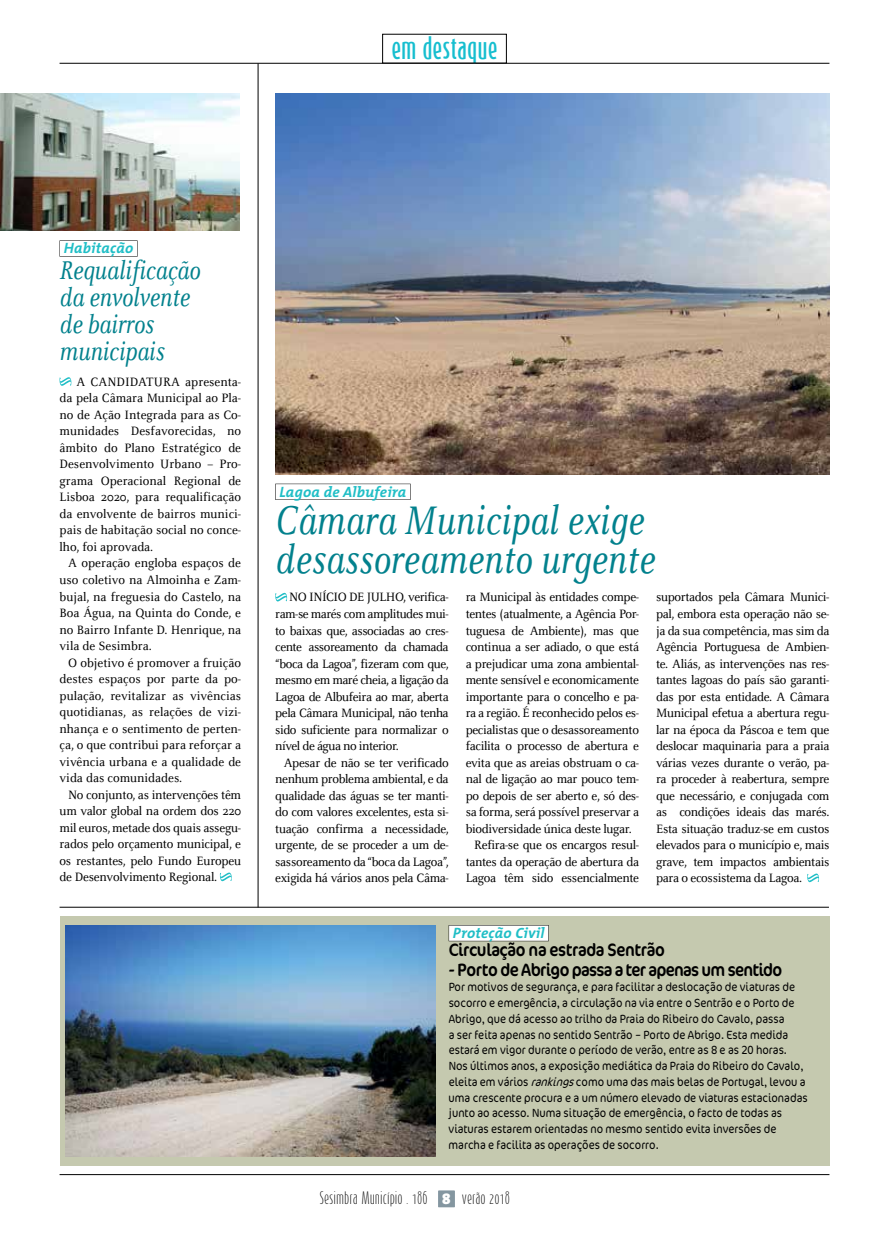
<style>
.page{position:relative;width:872px;height:1234px;background:#fff}
.page>*{position:absolute;margin:0;border:0;box-sizing:border-box;transform-origin:0 0}
.t1{font:italic 42px/39px "Celeste ST";letter-spacing:-.01em;color:#02818d;scale:.75 1}
.t2{font:italic 27px/27px "Celeste ST";letter-spacing:-.02em;color:#02818d;scale:.75 1}
.t3{font:500 27px "Schmalhans";color:#16becf}
.t4{font:18px "Cocon";letter-spacing:-.04em;color:#000;scale:.9 1}
.t5{font:18px "Cocon";letter-spacing:-.02em;color:#000;scale:.9 1}
.t6{font:italic 700 15px "T Mix";letter-spacing:.01em;color:#20bec6}
.t7{font:300 15px "Schmalhans";color:#000}
.t8{font:12.75px/16.5px "Celeste ST";letter-spacing:-.03em;color:#000;text-align:justify;scale:.9 1}
.t9{font:300 12px/15.8px "Cocon";color:#000;scale:.9 1}
.s1{font-style:italic}
.s2{font-family:"T Mix";font-weight:800;color:#fff}
</style>
<div class="page">
<hr style="left:60px;top:1173px;width:769px;height:1px;background:#000">
<hr style="left:60px;top:63px;width:769px;height:1px;background:#000">
<hr style="left:258px;top:63px;width:1px;height:844px;background:#000">
<div style="left:438px;top:1190px;width:16px;height:16px;background:#8496a0"></div>
<hr style="left:60px;top:906px;width:769px;height:1px;background:#000">
<div style="left:60px;top:915px;width:769px;height:250px;background:#c5c9af"></div>
<img style="left:0;top:94px;width:239px;height:137px">
<svg style="left:59px;top:377px;width:12px;height:9px"></svg>
<svg style="left:220px;top:872px;width:12px;height:9px"></svg>
<div style="left:60px;top:240px;width:78px;height:16px;background:#7c7c7c"></div>
<div style="left:60px;top:241px;width:77px;height:15px;background:#fff"></div>
<img style="left:275px;top:94px;width:554px;height:380px">
<img style="left:66px;top:925px;width:370px;height:230px">
<svg style="left:448px;top:925px;width:101px;height:16px"></svg>
<div style="left:449px;top:925px;width:99px;height:15px;background:#fff"></div>
<svg style="left:275px;top:592px;width:12px;height:10px"></svg>
<svg style="left:807px;top:873px;width:12px;height:9px"></svg>
<svg style="left:275px;top:483px;width:135px;height:17px"></svg>
<div style="left:276px;top:484px;width:134px;height:15px;background:#fff"></div>
<h2 class="t3" style="left:391px;top:31px;width:108px">em destaque</h2>
<p class="t6" style="left:64px;top:236px;width:71px">Habitação</p>
<h2 class="t2" style="left:60px;top:257px;width:189px">Requalificação da envolvente de bairros municipais</h2>
<p class="t8" style="left:60px;top:374px;width:203px;text-indent:17px">A CANDIDATURA apresenta&shy;da pela Câmara Municipal ao Pla&shy;no de Ação Integrada para as Co&shy;munidades Desfavorecidas, no âmbito do Plano Estratégico de Desenvolvimento Urbano – Pro&shy;grama Operacional Regional de Lisboa 2020, para requalificação da envolvente de bairros munici&shy;pais de habitação social no conce&shy;lho, foi aprovada.</p>
<p class="t8" style="left:60px;top:555px;width:203px;text-indent:9px">A operação engloba espaços de uso coletivo na Almoinha e Zam&shy;bujal, na freguesia do Castelo, na Boa Água, na Quinta do Conde, e no Bairro Infante D. Henrique, na vila de Sesimbra.</p>
<p class="t8" style="left:60px;top:654px;width:203px;text-indent:9px">O objetivo é promover a fruição destes espaços por parte da po&shy;pulação, revitalizar as vivências quotidianas, as relações de vizi&shy;nhança e o sentimento de perten&shy;ça, o que contribui para reforçar a vivência urbana e a qualidade de vida das comunidades.</p>
<p class="t8" style="left:60px;top:786px;width:203px;text-indent:9px">No conjunto, as intervenções têm um valor global na ordem dos 220 mil euros, metade dos quais assegu&shy;rados pelo orçamento municipal, e os restantes, pelo Fundo Europeu de Desenvolvimento Regional.</p>
<p class="t6" style="left:279px;top:479px;width:128px">Lagoa de Albufeira</p>
<h1 class="t1" style="left:275px;top:502px;width:508px">Câmara Municipal exige desassoreamento urgente</h1>
<p class="t8" style="left:275px;top:589px;width:194px;text-indent:14px">NO INÍCIO DE JULHO, verifica&shy;ram-se marés com amplitudes mui&shy;to baixas que, associadas ao cres&shy;cente assoreamento da chamada “boca da Lagoa”, fizeram com que, mesmo em maré cheia, a ligação da Lagoa de Albufeira ao mar, aberta pela Câmara Municipal, não tenha sido suficiente para normalizar o nível de água no interior.</p>
<p class="t8" style="left:275px;top:754px;width:194px;text-indent:9px">Apesar de não se ter verificado nenhum problema ambiental, e da qualidade das águas se ter manti&shy;do com valores excelentes, esta si&shy;tuação confirma a necessidade, urgente, de se proceder a um de&shy;sassoreamento da “boca da Lagoa”, exigida há vários anos pela Câma-</p>
<p class="t8" style="left:465px;top:589px;width:194px">ra Municipal às entidades compe-</p>
<p class="t8" style="left:465px;top:606px;width:194px">tentes (atualmente, a Agência Por-</p>
<p class="t8" style="left:465px;top:622px;width:194px">tuguesa de Ambiente), mas que</p>
<p class="t8" style="left:465px;top:639px;width:194px">continua a ser adiado, o que está</p>
<p class="t8" style="left:465px;top:655px;width:194px">a prejudicar uma zona ambiental-</p>
<p class="t8" style="left:465px;top:672px;width:194px">mente sensível e economicamente</p>
<p class="t8" style="left:465px;top:688px;width:194px">importante para o concelho e pa-</p>
<p class="t8" style="left:465px;top:705px;width:194px">ra a região. É reconhecido pelos es-</p>
<p class="t8" style="left:465px;top:721px;width:194px">pecialistas que o desassoreamento</p>
<p class="t8" style="left:465px;top:738px;width:194px">facilita o processo de abertura e</p>
<p class="t8" style="left:465px;top:754px;width:194px">evita que as areias obstruam o ca-</p>
<p class="t8" style="left:465px;top:771px;width:194px">nal de ligação ao mar pouco tem-</p>
<p class="t8" style="left:465px;top:787px;width:194px">po depois de ser aberto e, só des-</p>
<p class="t8" style="left:465px;top:804px;width:194px">sa forma, será possível preservar a</p>
<p class="t8" style="left:465px;top:820px;width:186px">biodiversidade única deste lugar.</p>
<p class="t8" style="left:474px;top:836px;width:185px">Refira-se que os encargos resul-</p>
<p class="t8" style="left:465px;top:853px;width:194px">tantes da operação de abertura da</p>
<p class="t8" style="left:465px;top:870px;width:194px">Lagoa têm sido essencialmente</p>
<p class="t8" style="left:656px;top:589px;width:194px">suportados pela Câmara Munici&shy;pal, embora esta operação não se&shy;ja da sua competência, mas sim da Agência Portuguesa de Ambien&shy;te. Aliás, as intervenções nas res&shy;tantes lagoas do país são garanti&shy;das por esta entidade. A Câmara Municipal efetua a abertura regu&shy;lar na época da Páscoa e tem que deslocar maquinaria para a praia várias vezes durante o verão, pa&shy;ra proceder à reabertura, sempre que necessário, e conjugada com as condições ideais das marés.<br>Esta situação traduz-se em custos elevados para o município e, mais grave, tem impactos ambientais para o ecossistema da Lagoa.</p>
<p class="t6" style="left:453px;top:920px;width:93px">Proteção Civil</p>
<h3 class="t5" style="left:448px;top:939px;width:242px">Circulação na estrada Sentrão</h3>
<h3 class="t4" style="left:448px;top:958px;width:372px">- Porto de Abrigo passa a ter apenas um sentido</h3>
<p class="t9" style="left:448px;top:979px;width:400px">Por motivos de segurança, e para facilitar a deslocação de viaturas de socorro e emergência, a circulação na via entre o Sentrão e o Porto de Abrigo, que dá acesso ao trilho da Praia do Ribeiro do Cavalo, passa<br>a ser feita apenas no sentido Sentrão – Porto de Abrigo. Esta medida estará em vigor durante o período de verão, entre as 8 e as 20 horas.<br>Nos últimos anos, a exposição mediática da Praia do Ribeiro do Cavalo, eleita em vários <span class="s1">rankings</span>como uma das mais belas de Portugal, levou a uma crescente procura e a um número elevado de viaturas estacionadas junto ao acesso. Numa situação de emergência, o facto de todas as viaturas estarem orientadas no mesmo sentido evita inversões de marcha e facilita as operações de socorro.</p>
<p class="t7" style="left:319px;top:1188px;width:192px">Sesimbra Município . 186 <span class="s2">8</span> verão 2018</p>
</div>
